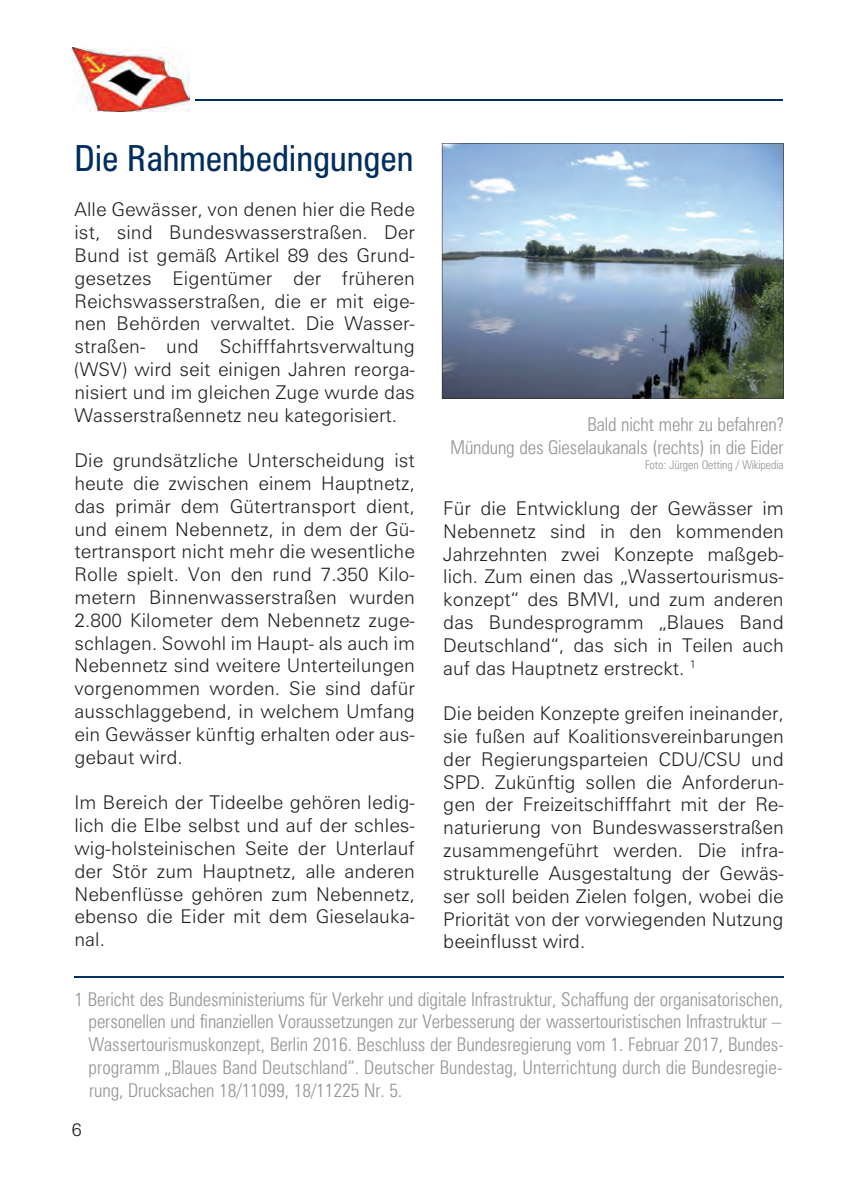
<style>
.page{position:relative;width:841px;height:1192px;background:#fff}
.page>*{position:absolute;margin:0;border:0;box-sizing:border-box;transform-origin:0 0}
.t1{font:condensed 36px "Zurich BT";color:#002e5e}
.t2{font:300 19px/22.8px "Zurich BT";letter-spacing:.005em;color:#231f20;text-align:justify}
.t3{font:300 condensed 19px/22.8px "Zurich BT";letter-spacing:-.005em;color:#939598;text-align:right}
.t4{font:300 18px "Zurich BT";color:#231f20}
.t5{font:300 condensed 12px "Zurich BT";letter-spacing:-.005em;color:#939598}
</style>
<div class="page">
<hr style="left:195px;top:100px;width:587px;height:1px;background:#002e5e">
<hr style="left:74px;top:977px;width:709px;height:1px;background:#002e5e">
<img style="left:72px;top:47px;width:117px;height:65px">
<img style="left:441px;top:143px;width:342px;height:255px">
<h1 class="t1" style="left:74px;top:136px;width:340px">Die Rahmenbedingungen</h1>
<p class="t2" style="left:74px;top:198px;width:342px">Alle Gewässer, von denen hier die Rede ist, sind Bundeswasserstraßen. Der Bund ist gemäß Artikel 89 des Grund&shy;gesetzes Eigentümer der früheren Reichswasserstraßen, die er mit eige&shy;nen Behörden verwaltet. Die Wasser&shy;straßen- und Schifffahrtsverwaltung (WSV) wird seit einigen Jahren reorga&shy;nisiert und im gleichen Zuge wurde das Wasserstraßennetz neu kategorisiert.</p>
<p class="t2" style="left:74px;top:449px;width:342px">Die grundsätzliche Unterscheidung ist heute die zwischen einem Hauptnetz, das primär dem Gütertransport dient, und einem Nebennetz, in dem der Gü&shy;tertransport nicht mehr die wesentliche Rolle spielt. Von den rund 7.350 Kilo&shy;metern Binnenwasserstraßen wurden 2.800 Kilometer dem Nebennetz zuge&shy;schlagen. Sowohl im Haupt- als auch im Nebennetz sind weitere Unterteilungen vorgenommen worden. Sie sind dafür ausschlaggebend, in welchem Umfang ein Gewässer künftig erhalten oder aus&shy;gebaut wird.</p>
<p class="t2" style="left:74px;top:791px;width:342px">Im Bereich der Tideelbe gehören ledig&shy;lich die Elbe selbst und auf der schles&shy;wig-holsteinischen Seite der Unterlauf der Stör zum Hauptnetz, alle anderen Nebenflüsse gehören zum Nebennetz, ebenso die Eider mit dem Gieselauka&shy;nal.</p>
<p class="t3" style="left:450px;top:413px;width:334px">Bald nicht mehr zu befahren?<br>Mündung des Gieselaukanals (rechts) in die Eider</p>
<p class="t5" style="left:644px;top:457px;width:140px">Foto: Jürgen Oetting / Wikipedia</p>
<p class="t2" style="left:443px;top:497px;width:342px">Für die Entwicklung der Gewässer im Nebennetz sind in den kommenden Jahrzehnten zwei Konzepte maßgeb&shy;lich. Zum einen das „Wassertourismus&shy;konzept“ des BMVI, und zum anderen das Bundesprogramm „Blaues Band Deutschland“, das sich in Teilen auch auf das Hauptnetz erstreckt. <sup>1</sup></p>
<p class="t2" style="left:443px;top:702px;width:342px">Die beiden Konzepte greifen ineinander, sie fußen auf Koalitionsvereinbarungen der Regierungsparteien CDU/CSU und SPD. Zukünftig sollen die Anforderun&shy;gen der Freizeitschifffahrt mit der Re&shy;naturierung von Bundeswasserstraßen zusammengeführt werden. Die infra&shy;strukturelle Ausgestaltung der Gewäs&shy;ser soll beiden Zielen folgen, wobei die Priorität von der vorwiegenden Nutzung beeinflusst wird.</p>
<p class="t3" style="left:88px;top:987px;width:696px;text-align:left;text-indent:-14px">1 Bericht des Bundesministeriums für Verkehr und digitale Infrastruktur, Schaffung der organisatorischen, personellen und finanziellen Voraussetzungen zur Verbesserung der wassertouristischen Infrastruktur – Wassertourismuskonzept, Berlin 2016. Beschluss der Bundesregierung vom 1. Februar 2017, Bundes&shy;programm „Blaues Band Deutschland“. Deutscher Bundestag, Unterrichtung durch die Bundesregie&shy;rung, Drucksachen 18/11099, 18/11225 Nr. 5.</p>
<p class="t4" style="left:72px;top:1119px;width:11px">6</p>
</div>
